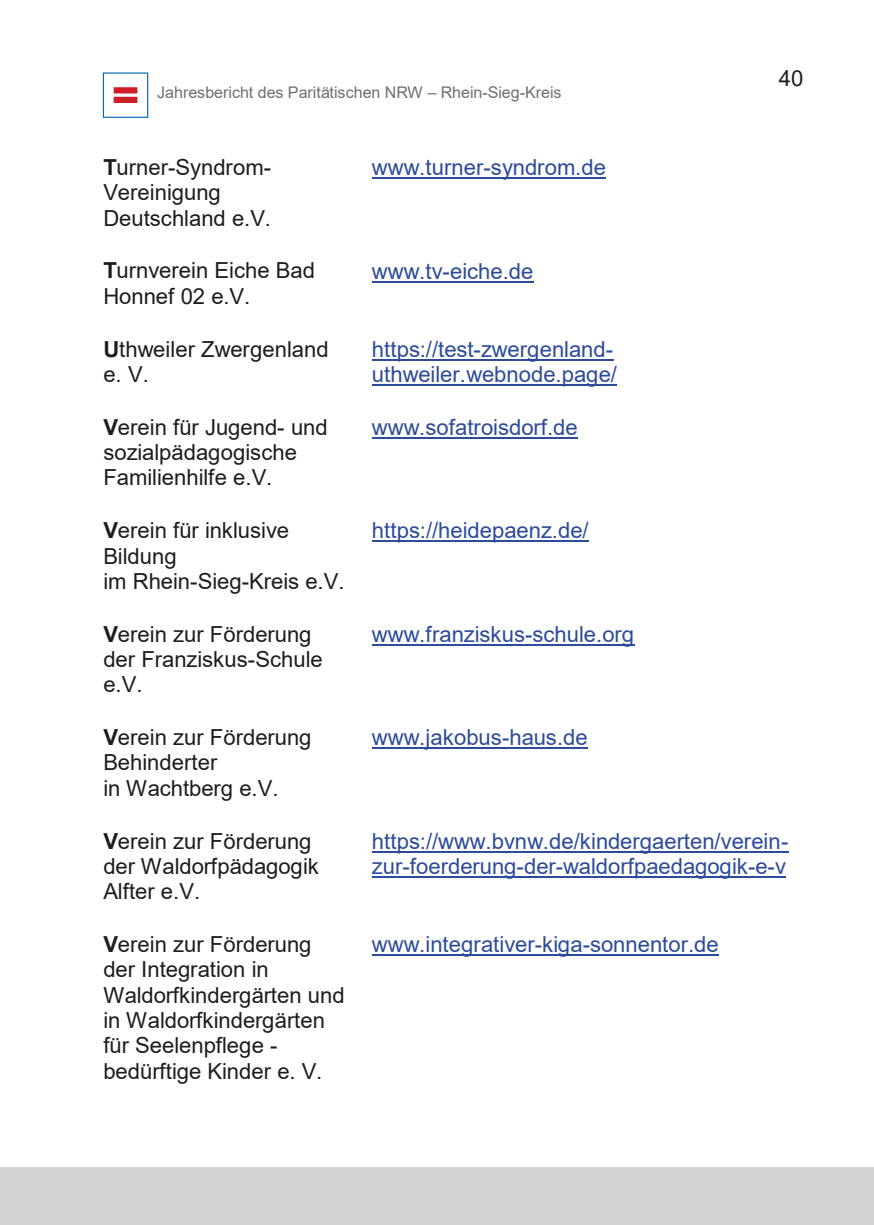
<style>
.page{position:relative;width:874px;height:1225px;background:#fff}
.page>*{position:absolute;margin:0;border:0;box-sizing:border-box;transform-origin:0 0}
.t1{font:22px/25.4px "Arial";color:#1d1d1b}
.t2{font:22px/25.2px "Arial";color:#2c4b9b}
.t3{font:16px "Arial";letter-spacing:-.005em;color:#6d6f72}
.s1{font-weight:700}
</style>
<div class="page">
<div style="left:17px;top:1167px;width:839px;height:40px;background:#d1d3d4"></div>
<svg style="left:114px;top:87px;width:23px;height:16px"></svg>
<div style="left:103px;top:72px;width:45px;height:46px;border:1px solid #0c67b0"></div>
<hr style="left:372px;top:178px;width:233px;height:1px;background:#2c4b9b">
<hr style="left:372px;top:281px;width:161px;height:2px;background:#2c4b9b">
<hr style="left:372px;top:359px;width:241px;height:2px;background:#2c4b9b">
<hr style="left:372px;top:384px;width:244px;height:2px;background:#2c4b9b">
<hr style="left:372px;top:437px;width:205px;height:2px;background:#2c4b9b">
<hr style="left:372px;top:540px;width:216px;height:2px;background:#2c4b9b">
<hr style="left:372px;top:644px;width:262px;height:2px;background:#2c4b9b">
<hr style="left:372px;top:747px;width:215px;height:2px;background:#2c4b9b">
<hr style="left:372px;top:851px;width:415px;height:2px;background:#2c4b9b">
<hr style="left:372px;top:876px;width:413px;height:2px;background:#2c4b9b">
<hr style="left:372px;top:954px;width:346px;height:2px;background:#2c4b9b">
<div style="left:0;top:1168px;width:873px;height:57px;background:#d1d3d4"></div>
<p class="t3" style="left:157px;top:81px;width:406px">Jahresbericht des Paritätischen NRW – Rhein-Sieg-Kreis</p>
<p class="t1" style="left:778px;top:65px;width:26px">40</p>
<p class="t1" style="left:103px;top:154px;width:169px"><span class="s1">T</span>urner-Syndrom-<br>Vereinigung<br>Deutschland e.V.</p>
<p class="t2" style="left:372px;top:155px;width:235px">www.turner-syndrom.de</p>
<p class="t1" style="left:103px;top:258px;width:213px"><span class="s1">T</span>urnverein Eiche Bad<br>Honnef 02 e.V.</p>
<p class="t2" style="left:372px;top:258px;width:163px">www.tv-eiche.de</p>
<p class="t1" style="left:103px;top:336px;width:227px"><span class="s1">U</span>thweiler Zwergenland e. V.</p>
<p class="t2" style="left:372px;top:336px;width:246px">https://test-zwergenland&shy;uthweiler.webnode.page/</p>
<p class="t1" style="left:103px;top:414px;width:226px"><span class="s1">V</span>erein für Jugend- und sozialpädagogische<br>Familienhilfe e.V.</p>
<p class="t2" style="left:372px;top:414px;width:207px">www.sofatroisdorf.de</p>
<p class="t1" style="left:103px;top:517px;width:243px"><span class="s1">V</span>erein für inklusive<br>Bildung<br>im Rhein-Sieg-Kreis e.V.</p>
<p class="t2" style="left:372px;top:518px;width:218px">https://heidepaenz.de/</p>
<p class="t1" style="left:103px;top:621px;width:221px"><span class="s1">V</span>erein zur Förderung der Franziskus-Schule e.V.</p>
<p class="t2" style="left:372px;top:621px;width:263px">www.franziskus-schule.org</p>
<p class="t1" style="left:103px;top:724px;width:209px"><span class="s1">V</span>erein zur Förderung<br>Behinderter<br>in Wachtberg e.V.</p>
<p class="t2" style="left:372px;top:725px;width:217px">www.jakobus-haus.de</p>
<p class="t1" style="left:103px;top:828px;width:217px"><span class="s1">V</span>erein zur Förderung der Waldorfpädagogik<br>Alfter e.V.</p>
<p class="t2" style="left:372px;top:828px;width:417px">https://www.bvnw.de/kindergaerten/verein&shy;zur-foerderung-der-waldorfpaedagogik-e-v</p>
<p class="t1" style="left:103px;top:931px;width:243px"><span class="s1">V</span>erein zur Förderung der Integration in<br>Waldorfkindergärten und in Waldorfkindergärten für Seelenpflege - bedürftige Kinder e. V.</p>
<p class="t2" style="left:372px;top:931px;width:348px">www.integrativer-kiga-sonnentor.de</p>
</div>
